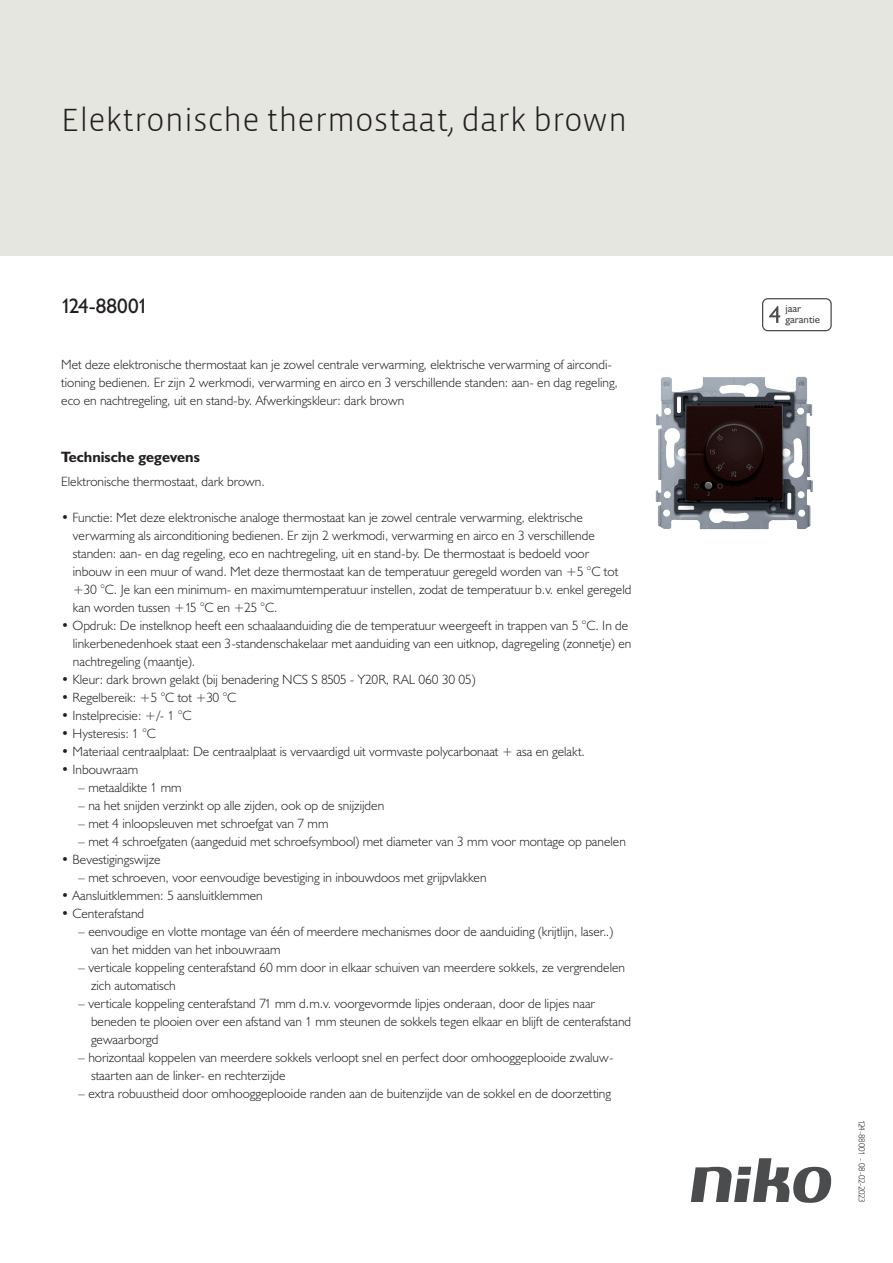
<style>
.page{position:relative;width:893px;height:1263px;background:#fff}
.page>*{position:absolute;margin:0;border:0;box-sizing:border-box;transform-origin:0 0}
.Title_datasheets{font:300 33px "Vista Sans";color:#231f20}
.Article_number{font:21px "Humanist 521 BT";letter-spacing:-.02em;color:#231f20}
.Titles_parts{font:700 15px "Humanist 521 BT";color:#231f20}
.USP_Bullets{font:300 13.5px/18px "Humanist 521 BT";color:#231f20}
.USP_Bullets_level_2{font:300 13.5px/18px "Humanist 521 BT";color:#231f20}
.Platte_tekst_CAB{font:300 13.5px/18px "Humanist 521 BT";color:#231f20}
.t1{font:10.8px/10.8px "Humanist 521 BT";color:#4b4c4d}
.Revision{font:300 9px "Humanist 521 BT";letter-spacing:-.04em;color:#231f20}
</style>
<div class="page">
<svg style="left:691px;top:1158px;width:141px;height:45px"></svg>
<div style="left:0;top:0;width:893px;height:255px;background:#e6e6e0"></div>
<svg style="left:762px;top:298px;width:70px;height:33px"></svg>
<img style="left:655px;top:376px;width:158px;height:154px">
<p class="Title_datasheets" style="left:61px;top:100px;width:567px">Elektronische thermostaat, dark brown</p>
<p class="Article_number" style="left:61px;top:293px;width:89px">124-88001</p>
<p class="t1" style="left:785px;top:303px;width:36px">jaar garantie</p>
<p class="Platte_tekst_CAB" style="left:61px;top:355px;width:558px">Met deze elektronische thermostaat kan je zowel centrale verwarming, elektrische verwarming of aircondi&shy;tioning bedienen. Er zijn 2 werkmodi, verwarming en airco en 3 verschillende standen: aan- en dag regeling, eco en nachtregeling, uit en stand-by. Afwerkingskleur: dark brown</p>
<p class="Titles_parts" style="left:61px;top:447px;width:140px">Technische gegevens</p>
<p class="Platte_tekst_CAB" style="left:61px;top:472px;width:205px">Elektronische thermostaat, dark brown.</p>
<p class="USP_Bullets" style="left:73px;top:508px;width:560px;text-indent:-12px">• Functie: Met deze elektronische analoge thermostaat kan je zowel centrale verwarming, elektrische verwarming als airconditioning bedienen. Er zijn 2 werkmodi, verwarming en airco en 3 verschillende standen: aan- en dag regeling, eco en nachtregeling, uit en stand-by. De thermostaat is bedoeld voor<br>inbouw in een muur of wand. Met deze thermostaat kan de temperatuur geregeld worden van +5 °C tot +30 °C. Je kan een minimum- en maximumtemperatuur instellen, zodat de temperatuur b.v. enkel geregeld kan worden tussen +15 °C en +25 °C.</p>
<p class="USP_Bullets" style="left:73px;top:616px;width:560px;text-indent:-12px">• Opdruk: De instelknop heeft een schaalaanduiding die de temperatuur weergeeft in trappen van 5 °C. In de linkerbenedenhoek staat een 3-standenschakelaar met aanduiding van een uitknop, dagregeling (zonnetje) en nachtregeling (maantje).</p>
<p class="USP_Bullets" style="left:61px;top:670px;width:416px">• Kleur: dark brown gelakt (bij benadering NCS S 8505 - Y20R, RAL 060 30 05)</p>
<p class="USP_Bullets" style="left:61px;top:688px;width:177px">• Regelbereik: +5 °C tot +30 °C</p>
<p class="USP_Bullets" style="left:61px;top:706px;width:132px">• Instelprecisie: +/- 1 °C</p>
<p class="USP_Bullets" style="left:61px;top:724px;width:96px">• Hysteresis: 1 °C</p>
<p class="USP_Bullets" style="left:61px;top:742px;width:525px">• Materiaal centraalplaat: De centraalplaat is vervaardigd uit vormvaste polycarbonaat + asa en gelakt.</p>
<p class="USP_Bullets" style="left:61px;top:760px;width:78px">• Inbouwraam</p>
<p class="USP_Bullets_level_2" style="left:78px;top:778px;width:105px">– metaaldikte 1 mm</p>
<p class="USP_Bullets_level_2" style="left:78px;top:796px;width:307px">– na het snijden verzinkt op alle zijden, ook op de snijzijden</p>
<p class="USP_Bullets_level_2" style="left:78px;top:814px;width:252px">– met 4 inloopsleuven met schroefgat van 7 mm</p>
<p class="USP_Bullets_level_2" style="left:78px;top:832px;width:549px">– met 4 schroefgaten (aangeduid met schroefsymbool) met diameter van 3 mm voor montage op panelen</p>
<p class="USP_Bullets" style="left:61px;top:850px;width:101px">• Bevestigingswijze</p>
<p class="USP_Bullets_level_2" style="left:78px;top:868px;width:410px">– met schroeven, voor eenvoudige bevestiging in inbouwdoos met grijpvlakken</p>
<p class="USP_Bullets" style="left:61px;top:886px;width:203px">• Aansluitklemmen: 5 aansluitklemmen</p>
<p class="USP_Bullets" style="left:61px;top:904px;width:85px">• Centerafstand</p>
<p class="USP_Bullets_level_2" style="left:91px;top:922px;width:524px;text-indent:-13px">– eenvoudige en vlotte montage van één of meerdere mechanismes door de aanduiding (krijtlijn, laser..) van het midden van het inbouwraam</p>
<p class="USP_Bullets_level_2" style="left:91px;top:958px;width:536px;text-indent:-13px">– verticale koppeling centerafstand 60 mm door in elkaar schuiven van meerdere sokkels, ze vergrendelen zich automatisch</p>
<p class="USP_Bullets_level_2" style="left:91px;top:994px;width:542px;text-indent:-13px">– verticale koppeling centerafstand 71 mm d.m.v. voorgevormde lipjes onderaan, door de lipjes naar beneden te plooien over een afstand van 1 mm steunen de sokkels tegen elkaar en blijft de centerafstand gewaarborgd</p>
<p class="USP_Bullets_level_2" style="left:91px;top:1048px;width:524px;text-indent:-13px">– horizontaal koppelen van meerdere sokkels verloopt snel en perfect door omhooggeplooide zwaluw&shy;staarten aan de linker- en rechterzijde</p>
<p class="USP_Bullets_level_2" style="left:78px;top:1084px;width:534px">– extra robuustheid door omhooggeplooide randen aan de buitenzijde van de sokkel en de doorzetting</p>
<p class="Revision" style="left:868px;top:1120px;width:85px;rotate:90deg">124-88001 - 08-02-2023</p>
</div>
